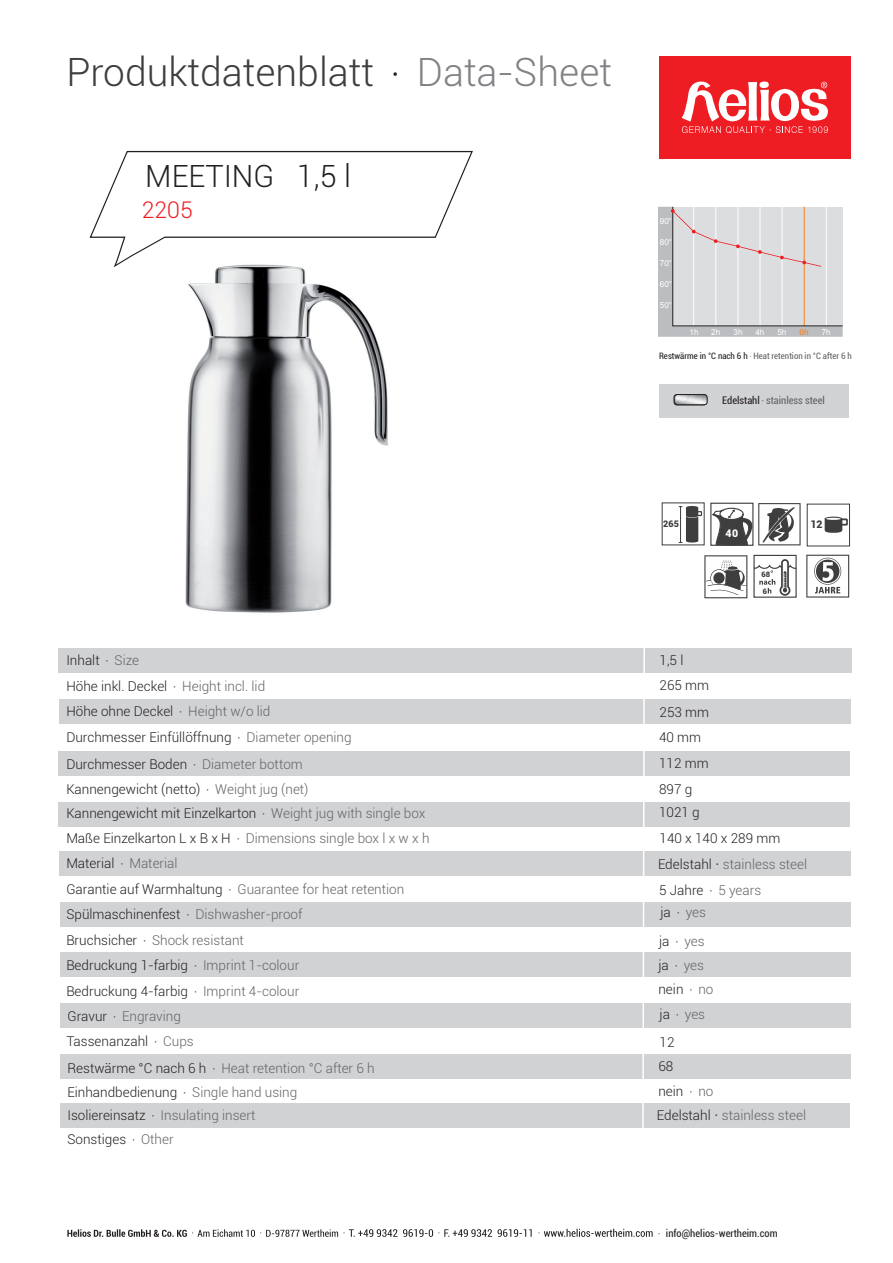
<style>
.page{position:relative;width:893px;height:1263px;background:#fff}
.page>*{position:absolute;margin:0;border:0;box-sizing:border-box;transform-origin:0 0}
.t1{font:300 39px "Roboto";color:#3e3e3f}
.t2{font:300 30.6px "Roboto";color:#231f20}
.t3{font:300 22.95px "Roboto";color:#ee1d23}
.t4{font:300 13.5px/25.2px "Roboto";color:#231f20}
.t5{font:300 13.5px/23.7px "Roboto";color:#636366}
.t6{font:condensed 10.5px "Roboto";color:#231f20}
.t7{font:condensed 10.5px "Roboto";color:#636366}
.t8{font:900 10.5px "Roboto";color:#fff}
.t9{font:900 10.5px "Roboto";color:#3e3e3f}
.t10{font:900 9px "Roboto";color:#3e3e3f}
.t11{font:condensed 8.85px "Roboto";color:#636366}
.t12{font:8.25px "Arial";color:#fff}
.t13{font:8.25px "Arial";color:#f58220}
.t14{font:900 7.5px "Roboto";color:#3e3e3f}
.s1{font-family:"Myriad Pro";font-weight:400;color:#231f20}
.s2{color:#808285}
.s3{color:#231f20}
.s4{font-family:"Myriad Pro";font-stretch:normal;font-size:9px;color:#231f20}
.s5{font-family:"Myriad Pro";font-stretch:normal;color:#231f20}
.s6{font-family:"Myriad Pro";font-weight:400}
.s7{color:#636366}
.s8{font-family:"Arial";font-weight:400}
.s9{font-family:"Arial";font-weight:400;color:#231f20}
.s10{font-family:"Arial";font-stretch:normal;font-size:9px}
</style>
<div class="page">
<svg style="left:67px;top:1229px;width:586px;height:8px"></svg>
<div style="left:659px;top:56px;width:191px;height:103px;background:#ee1d23"></div>
<svg style="left:682px;top:81px;width:146px;height:52px"></svg>
<div style="left:58px;top:648px;width:794px;height:24px;background:#d1d2d4"></div>
<div style="left:59px;top:699px;width:792px;height:25px;background:#d1d2d4"></div>
<div style="left:58px;top:751px;width:792px;height:25px;background:#d1d2d4"></div>
<div style="left:58px;top:802px;width:792px;height:24px;background:#d1d2d4"></div>
<div style="left:59px;top:851px;width:792px;height:25px;background:#d1d2d4"></div>
<div style="left:60px;top:902px;width:791px;height:25px;background:#d1d2d4"></div>
<div style="left:60px;top:952px;width:790px;height:25px;background:#d1d2d4"></div>
<div style="left:60px;top:1003px;width:790px;height:25px;background:#d1d2d4"></div>
<div style="left:60px;top:1054px;width:790px;height:25px;background:#d1d2d4"></div>
<div style="left:60px;top:1103px;width:790px;height:25px;background:#d1d2d4"></div>
<img style="left:185px;top:269px;width:203px;height:344px">
<div style="left:659px;top:384px;width:190px;height:34px;background:#d1d2d4"></div>
<svg style="left:641px;top:648px;width:5px;height:480px"></svg>
<svg style="left:89px;top:150px;width:384px;height:119px"></svg>
<svg style="left:679px;top:506px;width:23px;height:37px"></svg>
<div style="left:710px;top:503px;width:43px;height:43px;border:1px solid #3e3e3f"></div>
<svg style="left:711px;top:503px;width:90px;height:42px"></svg>
<div style="left:807px;top:504px;width:43px;height:42px;border:1px solid #3e3e3f"></div>
<svg style="left:824px;top:517px;width:24px;height:16px"></svg>
<svg style="left:753px;top:554px;width:44px;height:44px"></svg>
<img style="left:676px;top:396px;width:31px;height:9px">
<div style="left:674px;top:394px;width:33px;height:11px;border:1px solid #231f20;border-radius:3px"></div>
<svg style="left:806px;top:555px;width:43px;height:43px"></svg>
<svg style="left:704px;top:555px;width:43px;height:43px"></svg>
<svg style="left:658px;top:206px;width:185px;height:131px;background:#d6d5d7"></svg>
<h1 class="t1" style="left:66px;top:45px;width:547px">Produktdatenblatt <span class="s1">.</span> <span class="s2">Data-Sheet</span></h1>
<h2 class="t2" style="left:145px;top:155px;width:207px">MEETING 1,5 l</h2>
<h3 class="t3" style="left:142px;top:194px;width:52px">2205</h3>
<p class="t12" style="left:660px;top:216px;width:13px">90°</p>
<p class="t12" style="left:660px;top:237px;width:13px">80°</p>
<p class="t12" style="left:660px;top:258px;width:13px">70°</p>
<p class="t12" style="left:660px;top:279px;width:13px">60°</p>
<p class="t12" style="left:660px;top:300px;width:13px">50°</p>
<p class="t12" style="left:689px;top:326px;width:11px">1h</p>
<p class="t12" style="left:711px;top:326px;width:11px">2h</p>
<p class="t12" style="left:734px;top:326px;width:11px">3h</p>
<p class="t12" style="left:755px;top:326px;width:11px">4h</p>
<p class="t12" style="left:777px;top:326px;width:11px">5h</p>
<p class="t13" style="left:799px;top:326px;width:11px">6h</p>
<p class="t12" style="left:822px;top:326px;width:11px">7h</p>
<p class="t11" style="left:659px;top:350px;width:194px"><span class="s3">Restwärme in °C nach 6 h</span> <span class="s4">.</span> Heat retention in °C after 6 h</p>
<p class="t7" style="left:722px;top:393px;width:104px"><span class="s3">Edelstahl</span> <span class="s5">.</span> stainless steel</p>
<p class="t10" style="left:663px;top:518px;width:17px">265</p>
<p class="t8" style="left:725px;top:526px;width:14px">40</p>
<p class="t14" style="left:761px;top:569px;width:10px">68</p>
<p class="t14" style="left:763px;top:586px;width:6px">6</p>
<p class="t9" style="left:810px;top:517px;width:14px">12</p>
<p class="t4" style="left:66px;top:646px;width:200px;line-height:26.1px">Inhalt <span class="s6">.</span> <span class="s7">Size<br></span>Höhe inkl. Deckel <span class="s6">.</span> <span class="s7">Height incl. lid</span></p>
<p class="t4" style="left:66px;top:698px;width:206px">Höhe ohne Deckel <span class="s6">.</span> <span class="s7">Height w/o lid</span></p>
<p class="t4" style="left:659px;top:647px;width:51px">1,5 l<br>265 mm</p>
<p class="t4" style="left:659px;top:699px;width:52px;line-height:25.8px">253 mm<br>40 mm<br>112 mm<br>897 g</p>
<p class="t4" style="left:658px;top:799px;width:151px;line-height:26px">1021 g<br>140 x 140 x 289 mm<br>Edelstahl <span class="s8">·</span> <span class="s7">stainless steel</span></p>
<p class="t5" style="left:659px;top:898px;width:49px;line-height:28.3px"><span class="s3">ja</span> <span class="s1">.</span> yes <span class="s3">ja</span> <span class="s1">.</span> yes</p>
<p class="t4" style="left:658px;top:952px;width:56px;line-height:24.6px">ja <span class="s6">.</span> <span class="s7">yes </span>nein <span class="s6">.</span> <span class="s7">no </span>ja <span class="s6">.</span> <span class="s7">yes</span></p>
<p class="t4" style="left:658px;top:1029px;width:56px;line-height:24.8px">12<br>68<br>nein <span class="s6">.</span> <span class="s7">no</span></p>
<p class="t4" style="left:66px;top:724px;width:287px;line-height:26px">Durchmesser Einfüllöffnung <span class="s6">.</span> <span class="s7">Diameter opening<br></span>Durchmesser Boden <span class="s6">.</span> <span class="s7">Diameter bottom<br></span>Kannengewicht (netto) <span class="s6">.</span> <span class="s7">Weight jug (net)</span></p>
<p class="t4" style="left:66px;top:800px;width:365px">Kannengewicht mit Einzelkarton <span class="s6">.</span> <span class="s7">Weight jug with single box </span>Maße Einzelkarton L x B x H <span class="s6">.</span> <span class="s7">Dimensions single box l x w x h </span>Material <span class="s6">.</span> <span class="s7">Material<br></span>Garantie auf Warmhaltung <span class="s6">.</span> <span class="s7">Guarantee for heat retention </span>Spülmaschinenfest <span class="s6">.</span> <span class="s7">Dishwasher-proof<br></span>Bruchsicher <span class="s6">.</span> <span class="s7">Shock resistant<br></span>Bedruckung 1-farbig <span class="s6">.</span> <span class="s7">Imprint 1-colour</span></p>
<p class="t4" style="left:66px;top:979px;width:234px">Bedruckung 4-farbig <span class="s6">.</span> <span class="s7">Imprint 4-colour<br></span>Gravur <span class="s6">.</span> <span class="s7">Engraving<br></span>Tassenanzahl <span class="s6">.</span> <span class="s7">Cups</span></p>
<p class="t5" style="left:67px;top:1056px;width:309px"><span class="s3">Restwärme °C nach 6 h</span> <span class="s1">.</span> Heat retention °C after 6 h<br><span class="s3">Einhandbedienung</span> <span class="s1">.</span> Single hand using</p>
<p class="t4" style="left:67px;top:1126px;width:108px">Sonstiges <span class="s6">.</span> <span class="s7">Other</span></p>
<p class="t4" style="left:659px;top:877px;width:104px">5 Jahre <span class="s6">.</span> <span class="s7">5 years</span></p>
<p class="t5" style="left:67px;top:1103px;width:190px"><span class="s3">Isoliereinsatz</span> <span class="s1">.</span> Insulating insert</p>
<p class="t5" style="left:657px;top:1103px;width:151px"><span class="s3">Edelstahl</span> <span class="s9">·</span> stainless steel</p>
<p class="t6" style="left:658px;top:1225px;width:121px"><span class="s10">·</span> info@helios-wertheim.com</p>
</div>
